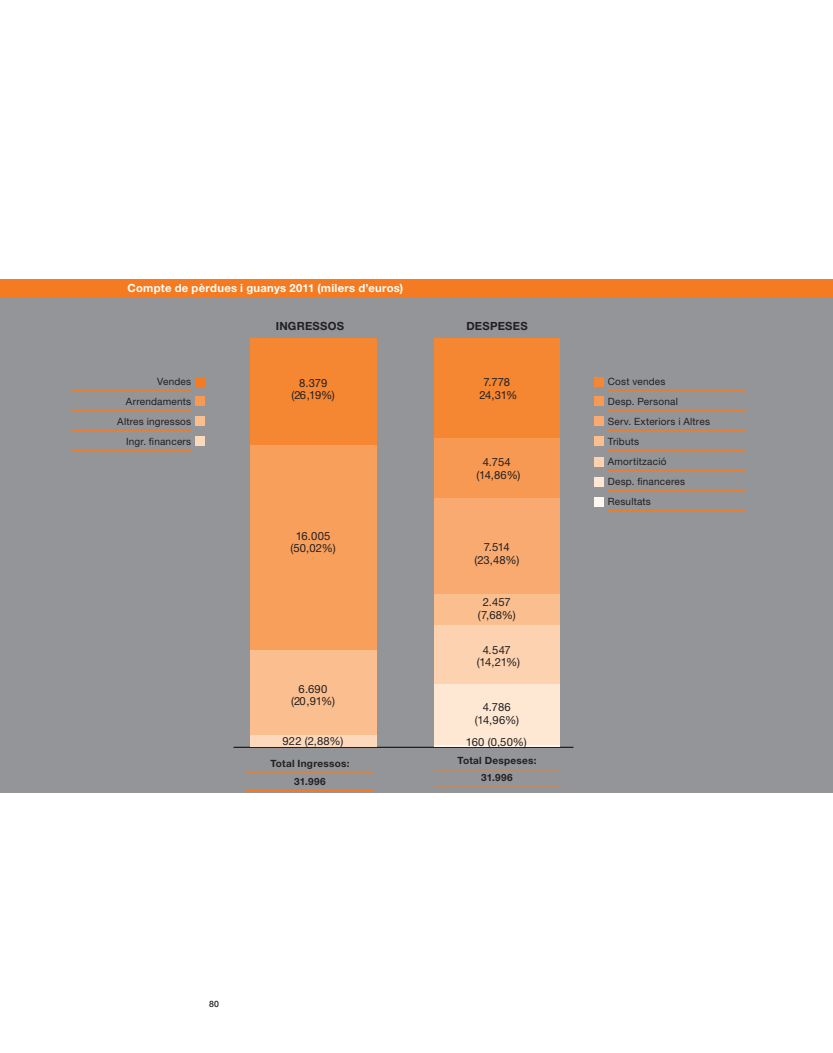
<style>
.page{position:relative;width:833px;height:1053px;background:#fff}
.page>*{position:absolute;margin:0;border:0;box-sizing:border-box;transform-origin:0 0}
.t1{font:11.25px/12.5px "Helvetica Neue";color:#231f20;text-align:center}
.t2{font:700 11.25px "Helvetica Neue";letter-spacing:.025em;color:#fff}
.t3{font:700 11.25px "Helvetica Neue";letter-spacing:.02em;color:#231f20}
.t4{font:10px/20px "Helvetica Neue";letter-spacing:.02em;color:#231f20;text-align:right}
.t5{font:700 10px/17.5px "Helvetica Neue";letter-spacing:.025em;color:#231f20;text-align:center}
.t6{font:500 8.75px "Helvetica Neue";color:#231f20}
.s1{font-family:"Helvetica Neue LT Pro"}
</style>
<div class="page">
<div style="left:0;top:297px;width:833px;height:495px;background:#939598"></div>
<div style="left:0;top:279px;width:833px;height:18px;background:#f47b21"></div>
<hr style="left:246px;top:772px;width:128px;height:1px;background:#f47b21">
<hr style="left:246px;top:789px;width:128px;height:2px;background:#f47b21">
<hr style="left:433px;top:769px;width:127px;height:1px;background:#f47b21">
<hr style="left:433px;top:786px;width:127px;height:1px;background:#f47b21">
<hr style="left:233px;top:746px;width:340px;height:2px;background:#231f20">
<hr style="left:71px;top:390px;width:120px;height:1px;background:#f47b21">
<hr style="left:71px;top:410px;width:120px;height:1px;background:#f47b21">
<hr style="left:71px;top:430px;width:120px;height:1px;background:#f47b21">
<hr style="left:71px;top:450px;width:120px;height:1px;background:#f47b21">
<div style="left:196px;top:377px;width:9px;height:9px;background:#f47b21"></div>
<div style="left:196px;top:396px;width:9px;height:9px;background:#f79952"></div>
<div style="left:196px;top:416px;width:9px;height:10px;background:#fbbf8f"></div>
<div style="left:196px;top:436px;width:9px;height:9px;background:#fdd9bb"></div>
<hr style="left:608px;top:390px;width:137px;height:1px;background:#f47b21">
<hr style="left:608px;top:410px;width:137px;height:1px;background:#f47b21">
<hr style="left:608px;top:430px;width:137px;height:1px;background:#f47b21">
<hr style="left:608px;top:450px;width:137px;height:1px;background:#f47b21">
<hr style="left:608px;top:470px;width:137px;height:1px;background:#f47b21">
<hr style="left:608px;top:490px;width:137px;height:1px;background:#f47b21">
<hr style="left:608px;top:510px;width:137px;height:1px;background:#f47b21">
<div style="left:594px;top:377px;width:9px;height:9px;background:#f58632"></div>
<div style="left:594px;top:396px;width:9px;height:9px;background:#f79952"></div>
<div style="left:594px;top:416px;width:9px;height:9px;background:#f9aa70"></div>
<div style="left:594px;top:436px;width:9px;height:9px;background:#fbbf8f"></div>
<div style="left:594px;top:457px;width:9px;height:9px;background:#fcd2b0"></div>
<div style="left:594px;top:477px;width:9px;height:9px;background:#fee8d4"></div>
<div style="left:594px;top:497px;width:9px;height:10px;background:#fef7f0"></div>
<div style="left:250px;top:735px;width:126px;height:11px;background:#fdd9bb"></div>
<div style="left:250px;top:649px;width:126px;height:86px;background:#fbbf8f"></div>
<div style="left:250px;top:445px;width:126px;height:204px;background:#f89f5b"></div>
<div style="left:250px;top:338px;width:126px;height:107px;background:#f58632"></div>
<hr style="left:434px;top:744px;width:126px;height:2px;background:#fef7f0">
<div style="left:434px;top:683px;width:126px;height:61px;background:#fee8d4"></div>
<div style="left:434px;top:625px;width:126px;height:58px;background:#fcd2b0"></div>
<div style="left:434px;top:593px;width:126px;height:32px;background:#fbbf8f"></div>
<div style="left:434px;top:497px;width:126px;height:96px;background:#f9aa70"></div>
<div style="left:434px;top:437px;width:126px;height:61px;background:#f79952"></div>
<div style="left:434px;top:338px;width:126px;height:99px;background:#f58632"></div>
<p class="t2" style="left:128px;top:280px;width:277px">Compte de pèrdues i guanys 2011 (<span class="s1">milers d’euros</span>)</p>
<p class="t3" style="left:276px;top:319px;width:70px">INGRESSOS</p>
<p class="t3" style="left:466px;top:319px;width:63px">DESPESES</p>
<p class="t4" style="left:117px;top:371px;width:75px">Vendes<br>Arrendaments<br>Altres ingressos<br>Ingr. financers</p>
<p class="t4" style="left:608px;top:371px;width:104px;text-align:left">Cost vendes<br>Desp. Personal<br>Serv. Exteriors i Altres<br>Tributs<br>Amortització<br>Desp. financeres<br>Resultats</p>
<p class="t1" style="left:479px;top:376px;width:40px">7.778<br>24,31%</p>
<p class="t1" style="left:291px;top:376px;width:45px">8.379 (26,19%)</p>
<p class="t1" style="left:476px;top:455px;width:46px">4.754 (14,86%)</p>
<p class="t1" style="left:290px;top:529px;width:47px">16.005 (50,02%)</p>
<p class="t1" style="left:291px;top:682px;width:45px">6.690 (20,91%)</p>
<p class="t1" style="left:282px;top:735px;width:62px">922 (2,88%)</p>
<p class="t1" style="left:474px;top:540px;width:46px">7.514 (23,48%)</p>
<p class="t1" style="left:478px;top:596px;width:39px">2.457 (7,68%)</p>
<p class="t1" style="left:477px;top:643px;width:45px">4.547 (14,21%)</p>
<p class="t1" style="left:475px;top:700px;width:46px">4.786 (14,96%)</p>
<p class="t1" style="left:466px;top:735px;width:62px">160 (0,50%)</p>
<p class="t5" style="left:270px;top:754px;width:81px">Total Ingressos:<br>31.996</p>
<p class="t5" style="left:457px;top:751px;width:80px">Total Despeses:<br>31.996</p>
<p class="t6" style="left:209px;top:998px;width:12px">80</p>
</div>
